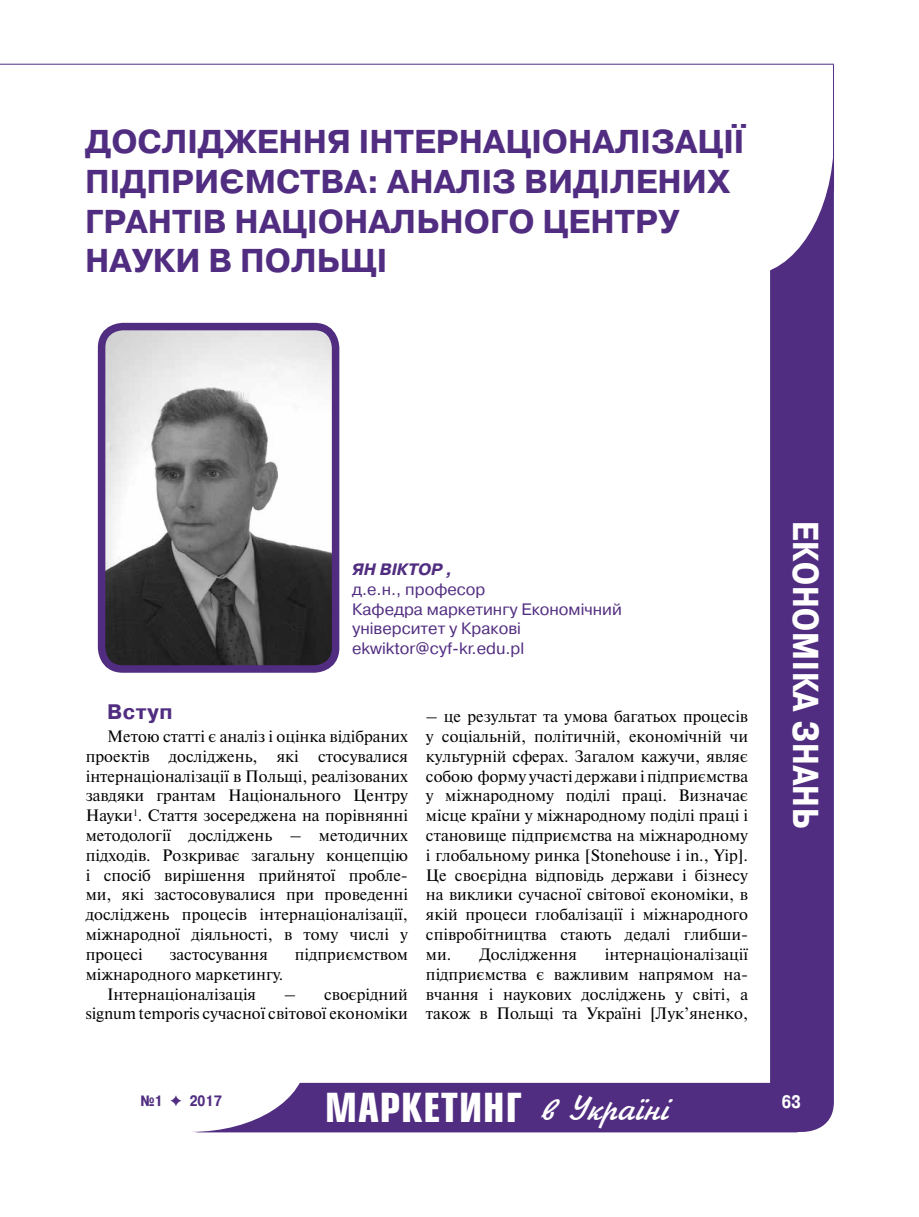
<style>
.page{position:relative;width:919px;height:1217px;background:#fff}
.page>*{position:absolute;margin:0;border:0;box-sizing:border-box;transform-origin:0 0}
.t1{font:700 39px "Europe Cond";letter-spacing:.025em;color:#fff}
.t2{font:700 36px "Pragmatica Cond C";letter-spacing:.025em;color:#fff}
.t3{font:700 33px/39.6px "Pragmatica C";color:#512d81}
.t4{font:700 21px "Pragmatica C";color:#512d81}
.t5{font:700 18px "Pragmatica Cond C";color:#fff}
.t6{font:16.5px/19.8px "Newton C";color:#000;text-align:justify}
.t7{font:16.5px/19.8px "Pragmatica C";color:#512d81}
.t8{font:italic 700 16.5px "Pragmatica C";color:#512d81}
.t9{font:700 15px "Pragmatica Cond C";color:#512d81}
.s1{font-family:"Jikharev";font-weight:400;font-size:36px}
.s2{font-family:"Dixieland";font-weight:400}
</style>
<div class="page">
<div style="left:770px;top:111px;width:63px;height:1020px;background:#512d81;border-radius:30px"></div>
<div style="left:661px;top:0;width:172px;height:275px;background:#fff;border-radius:50%"></div>
<div style="left:177px;top:1082px;width:641px;height:50px;background:#512d81;border-radius:22px"></div>
<div style="left:76px;top:986px;width:230px;height:145px;background:#fff;border-radius:50%"></div>
<hr style="left:0;top:64px;width:833px;height:1px;background:#512d81">
<hr style="left:833px;top:65px;width:1px;height:126px;background:#512d81">
<img style="left:107px;top:332px;width:223px;height:331px">
<div style="left:98px;top:323px;width:241px;height:349px;border:8px solid #512d81;border-radius:21px"></div>
<h3 class="t3" style="left:85px;top:123px;width:660px;text-indent:172px">ення інтернаціоналізації підприємства: АНАЛ</h3>
<h3 class="t3" style="left:85px;top:123px;width:126px">Дослідж</h3>
<h3 class="t3" style="left:481px;top:162px;width:154px">ІЗ ВИДІЛЕНИХ</h3>
<h3 class="t3" style="left:85px;top:202px;width:22px">ГРАНТ</h3>
<h3 class="t3" style="left:192px;top:202px;width:151px">ІВ НАЦІОНАЛЬНОГО</h3>
<h3 class="t3" style="left:542px;top:202px;width:49px">ЦЕНТР</h3>
<h3 class="t3" style="left:658px;top:202px;width:23px">У</h3>
<h3 class="t3" style="left:85px;top:242px;width:180px">науки В ПОЛЬ</h3>
<h3 class="t3" style="left:340px;top:242px;width:49px">ЩІ</h3>
<p class="t8" style="left:352px;top:560px;width:102px">Ян Віктор ,</p>
<p class="t7" style="left:352px;top:579px;width:271px">д.е.н., професор<br>Кафедра маркетингу Економічний університет у Кракові ekwiktor@cyf-kr.edu.pl</p>
<p class="t4" style="left:107px;top:700px;width:67px">Вступ</p>
<p class="t6" style="left:86px;top:726px;width:323px;text-indent:21px">Метою статті є аналіз і оцінка відібраних проектів досліджень, які стосувалися інтернаціоналізації в Польщі, реалізованих завдяки грантам Національного Центру Науки<sup>1</sup>. Стаття зосереджена на порівнянні методології досліджень – методичних підходів. Розкриває загальну концепцію і спосіб вирішення прийнятої пробле&shy;ми, які застосовувалися при проведенні досліджень процесів інтернаціоналізації, міжнародної діяльності, в тому числі у процесі</p>
<p class="t6" style="left:169px;top:944px;width:100px">застосування</p>
<p class="t6" style="left:295px;top:944px;width:115px">підприємством</p>
<p class="t6" style="left:86px;top:963px;width:199px;text-align:center">міжнародного маркетингу.<br>Інтернаціоналізація</p>
<p class="t6" style="left:86px;top:983px;width:323px;text-align:right">– своєрідний<br>signum temporis сучасної світової економіки</p>
<p class="t6" style="left:426px;top:706px;width:323px">– це результат та умова багатьох процесів у соціальній, політичній, економічній чи культурній сферах. Загалом кажучи, являє собою форму участі держави і підприємства у міжнародному поділі праці. Визначає місце країни у міжнародному поділі праці і становище підприємства на міжнародному і глобальному ринка [Stonehouse i in., Yip].<br>Це своєрідна відповідь держави і бізнесу на виклики сучасної світової економіки, в якій процеси глобалізації і міжнародного співробітництва стають дедалі глибши&shy;ми. Дослідження</p>
<p class="t6" style="left:426px;top:944px;width:323px;text-indent:179px">інтернаціоналізації підприємства є важливим напрямом на&shy;вчання і наукових досліджень у світі, а також в Польщі та Україні [Лук’яненко,</p>
<h2 class="t2" style="left:825px;top:521px;width:308px;rotate:90deg">Економіка знань</h2>
<h1 class="t1" style="left:325px;top:1081px;width:345px">МАРКЕТИНГ <span class="s1">в Україні</span></h1>
<p class="t9" style="left:140px;top:1091px;width:83px">№1 <span class="s2">F</span> 2017</p>
<p class="t5" style="left:781px;top:1090px;width:20px">63</p>
</div>
